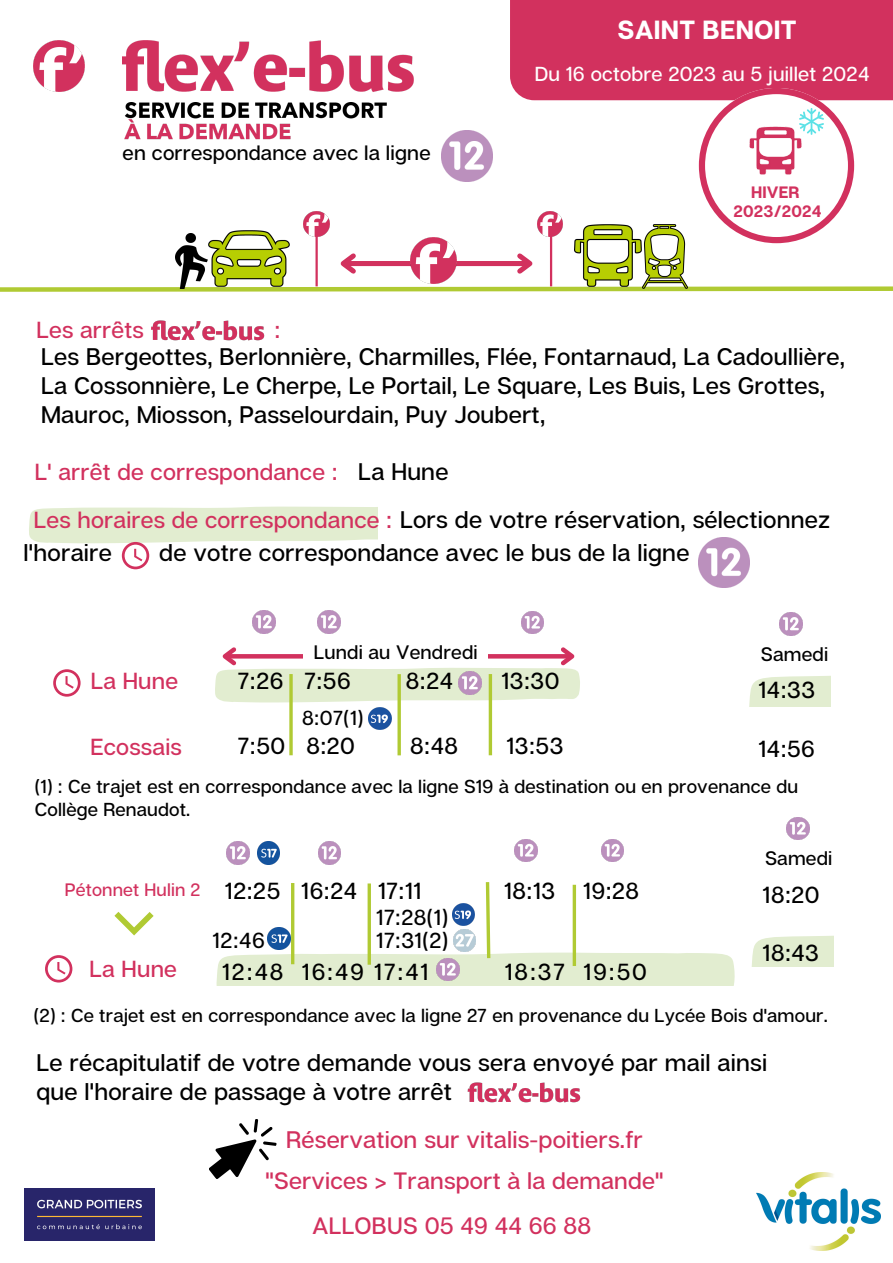
<style>
.page{position:relative;width:893px;height:1263px;background:#fff}
.page>*{position:absolute;margin:0;border:0;box-sizing:border-box;transform-origin:0 0}
.t1{font:700 26.25px "Articulat CF";letter-spacing:.01em;color:#fff}
.t2{font:500 24px/29.2px "Articulat CF";letter-spacing:.01em;color:#000}
.t3{font:500 23.92px "Articulat CF";letter-spacing:.01em;color:#d2315e}
.t4{font:500 23.7px "Articulat CF";letter-spacing:.01em;color:#d2315e}
.t5{font:500 23.25px "Articulat CF";letter-spacing:.025em;color:#000}
.t6{font:500 23.25px "Articulat CF";letter-spacing:.01em;color:#d2315e}
.t7{font:500 23.25px "Articulat CF";letter-spacing:.085em;color:#000}
.t8{font:500 21.75px "Articulat CF";letter-spacing:.025em;color:#000}
.t9{font:500 20.62px "Articulat CF";letter-spacing:.01em;color:#000}
.t10{font:500 20.25px "Articulat CF";letter-spacing:.01em;color:#fff}
.t11{font:500 20.25px "Articulat CF";color:#000}
.t12{font:500 19.5px "Articulat CF";letter-spacing:.01em;color:#000}
.t13{font:500 18.75px/22.5px "Articulat CF";letter-spacing:.01em;color:#000}
.t14{font:500 18px "Articulat CF";letter-spacing:.01em;color:#d2315e}
.t15{font:700 16.5px "Articulat CF";letter-spacing:.01em;color:#d2315e}
.s1{font-size:23.25px;color:#d2315e}
</style>
<div class="page">
<img style="left:25px;top:1189px;width:129px;height:51px">
<img style="left:756px;top:1172px;width:124px;height:78px">
<img style="left:467px;top:1082px;width:113px;height:21px">
<svg style="left:114px;top:912px;width:40px;height:23px"></svg>
<svg style="left:209px;top:1119px;width:68px;height:60px"></svg>
<svg style="left:215px;top:647px;width:365px;height:55px"></svg>
<svg style="left:749px;top:676px;width:81px;height:30px;background:#e3eed2"></svg>
<svg style="left:289px;top:674px;width:4px;height:81px"></svg>
<svg style="left:397px;top:674px;width:4px;height:81px"></svg>
<hr style="left:489px;top:674px;width:3px;height:81px;background:#b0ca33">
<svg style="left:216px;top:882px;width:518px;height:103px"></svg>
<img style="left:442px;top:131px;width:50px;height:50px">
<img style="left:122px;top:40px;width:292px;height:100px">
<div style="left:510px;top:0;width:383px;height:100px;background:#d2315e"></div>
<img style="left:33px;top:40px;width:51px;height:51px">
<svg style="left:0;top:284px;width:893px;height:8px"></svg>
<img style="left:209px;top:230px;width:80px;height:57px">
<img style="left:574px;top:224px;width:114px;height:64px">
<img style="left:175px;top:233px;width:33px;height:55px">
<img style="left:304px;top:212px;width:25px;height:25px">
<img style="left:537px;top:212px;width:25px;height:25px">
<hr style="left:315px;top:236px;width:3px;height:50px;background:#d2315e">
<hr style="left:550px;top:236px;width:2px;height:50px;background:#d2315e">
<div style="left:343px;top:261px;width:187px;height:5px;background:#d2315e"></div>
<svg style="left:340px;top:253px;width:20px;height:21px"></svg>
<svg style="left:513px;top:253px;width:20px;height:21px"></svg>
<img style="left:410px;top:237px;width:47px;height:47px">
<img style="left:151px;top:320px;width:113px;height:21px">
<svg style="left:29px;top:506px;width:349px;height:63px"></svg>
<img style="left:698px;top:537px;width:51px;height:51px">
<img style="left:253px;top:611px;width:22px;height:22px">
<img style="left:459px;top:672px;width:22px;height:22px">
<img style="left:369px;top:707px;width:22px;height:22px">
<img style="left:318px;top:611px;width:22px;height:22px">
<img style="left:227px;top:842px;width:22px;height:22px">
<img style="left:436px;top:958px;width:23px;height:23px">
<img style="left:452px;top:903px;width:22px;height:22px">
<img style="left:318px;top:842px;width:23px;height:22px">
<img style="left:779px;top:613px;width:23px;height:22px">
<svg style="left:53px;top:669px;width:28px;height:28px"></svg>
<svg style="left:45px;top:955px;width:27px;height:27px"></svg>
<svg style="left:699px;top:88px;width:155px;height:155px"></svg>
<img style="left:521px;top:611px;width:23px;height:23px">
<svg style="left:752px;top:935px;width:81px;height:31px;background:#e4eed3"></svg>
<img style="left:786px;top:817px;width:23px;height:23px">
<svg style="left:572px;top:885px;width:4px;height:81px"></svg>
<img style="left:453px;top:929px;width:23px;height:23px">
<img style="left:515px;top:839px;width:22px;height:23px">
<img style="left:601px;top:839px;width:23px;height:23px">
<img style="left:257px;top:842px;width:23px;height:22px">
<img style="left:268px;top:927px;width:22px;height:23px">
<p class="t1" style="left:617px;top:13px;width:181px">SAINT BENOIT</p>
<p class="t9" style="left:123px;top:140px;width:309px">en correspondance avec la ligne</p>
<p class="t10" style="left:535px;top:61px;width:336px">Du 16 octobre 2023 au 5 juillet 2024</p>
<p class="t15" style="left:751px;top:181px;width:50px">HIVER</p>
<p class="t15" style="left:733px;top:201px;width:89px">2023/2024</p>
<p class="t6" style="left:36px;top:315px;width:109px">Les arrêts</p>
<p class="t6" style="left:274px;top:315px;width:7px">:</p>
<p class="t2" style="left:41px;top:341px;width:805px">Les Bergeottes, Berlonnière, Charmilles, Flée, Fontarnaud, La Cadoullière,<br>La Cossonnière, Le Cherpe, Le Portail, Le Square, Les Buis, Les Grottes,<br>Mauroc, Miosson, Passelourdain, Puy Joubert,</p>
<p class="t6" style="left:35px;top:457px;width:304px">L' arrêt de correspondance :</p>
<p class="t2" style="left:358px;top:456px;width:92px">La Hune</p>
<p class="t2" style="left:24px;top:503px;width:808px;line-height:32.6px;text-indent:10px"><span class="s1">Les horaires de correspondance :</span> Lors de votre réservation, sélectionnez l'horaire</p>
<p class="t2" style="left:159px;top:537px;width:532px">de votre correspondance avec le bus de la ligne</p>
<p class="t6" style="left:91px;top:666px;width:89px">La Hune</p>
<p class="t6" style="left:91px;top:732px;width:93px">Ecossais</p>
<p class="t12" style="left:314px;top:640px;width:165px">Lundi au Vendredi</p>
<p class="t5" style="left:238px;top:666px;width:114px">7:26 7:56</p>
<p class="t5" style="left:406px;top:666px;width:49px">8:24</p>
<p class="t5" style="left:501px;top:666px;width:60px">13:30</p>
<p class="t11" style="left:302px;top:705px;width:63px">8:07(1)</p>
<p class="t5" style="left:238px;top:731px;width:119px">7:50 8:20</p>
<p class="t5" style="left:410px;top:731px;width:49px">8:48</p>
<p class="t5" style="left:506px;top:731px;width:58px">13:53</p>
<p class="t12" style="left:761px;top:642px;width:69px">Samedi</p>
<p class="t5" style="left:758px;top:675px;width:58px">14:33</p>
<p class="t5" style="left:758px;top:734px;width:58px">14:56</p>
<p class="t13" style="left:35px;top:775px;width:765px">(1) : Ce trajet est en correspondance avec la ligne S19 à destination ou en provenance du<br>Collège Renaudot.</p>
<p class="t14" style="left:65px;top:878px;width:137px">Pétonnet Hulin 2</p>
<p class="t6" style="left:90px;top:954px;width:89px">La Hune</p>
<p class="t5" style="left:225px;top:876px;width:198px">12:25 16:24 17:11</p>
<p class="t5" style="left:504px;top:876px;width:136px">18:13 19:28</p>
<p class="t8" style="left:213px;top:927px;width:54px">12:46</p>
<p class="t8" style="left:376px;top:903px;width:73px">17:28(1)</p>
<p class="t8" style="left:376px;top:927px;width:74px">17:31(2)</p>
<p class="t7" style="left:222px;top:957px;width:208px">12:48 16:49 17:41</p>
<p class="t5" style="left:505px;top:957px;width:144px">18:37 19:50</p>
<p class="t12" style="left:765px;top:846px;width:69px">Samedi</p>
<p class="t5" style="left:762px;top:880px;width:59px">18:20</p>
<p class="t5" style="left:762px;top:938px;width:58px">18:43</p>
<p class="t13" style="left:34px;top:1004px;width:795px">(2) : Ce trajet est en correspondance avec la ligne 27 en provenance du Lycée Bois d'amour.</p>
<p class="t2" style="left:36px;top:1047px;width:732px">Le récapitulatif de votre demande vous sera envoyé par mail ainsi que l'horaire de passage à votre arrêt</p>
<p class="t3" style="left:286px;top:1125px;width:358px">Réservation sur vitalis-poitiers.fr</p>
<p class="t4" style="left:265px;top:1166px;width:399px">"Services &gt; Transport à la demande"</p>
<p class="t4" style="left:312px;top:1211px;width:281px">ALLOBUS 05 49 44 66 88</p>
</div>
